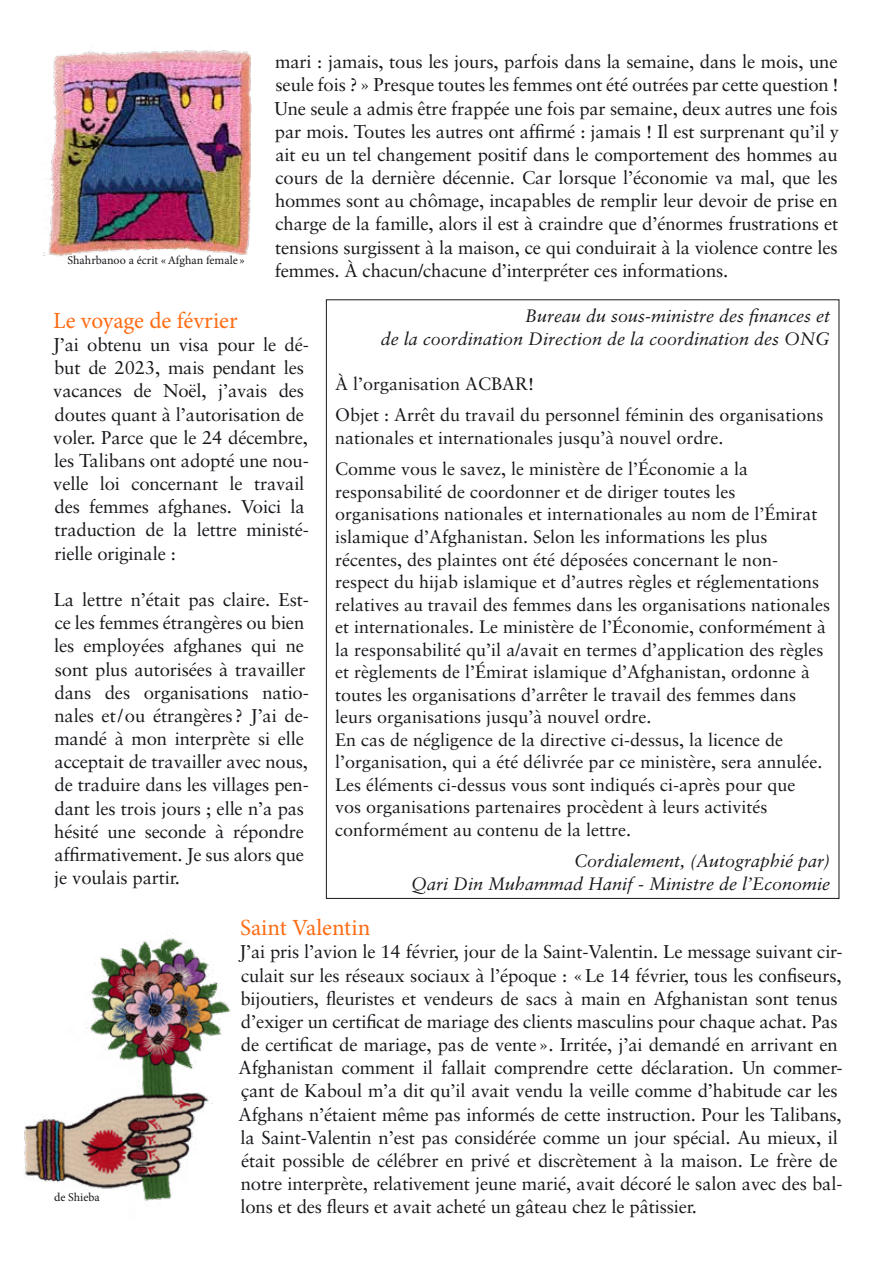
<style>
.page{position:relative;width:893px;height:1263px;background:#fff}
.page>*{position:absolute;margin:0;border:0;box-sizing:border-box;transform-origin:0 0}
.t1{font:23.25px "Minion Pro";color:#ff6c14}
.t2{font:18.6px/23.2px "Sabon CE";letter-spacing:-.01em;color:#1a171c}
.t3{font:18px/22.5px "Sabon CE";color:#1a171c}
.t4{font:italic 18px/22.5px "Sabon CE";color:#1a171c;text-align:right}
.t5{font:12px "Minion Pro";color:#1a171c}
</style>
<div class="page">
<img style="left:24px;top:933px;width:207px;height:273px">
<img style="left:43px;top:50px;width:209px;height:207px">
<p class="t5" style="left:68px;top:252px;width:179px">Shahrbanoo a écrit «Afghan female »</p>
<p class="t2" style="left:275px;top:50px;width:566px;text-align:justify">mari : jamais, tous les jours, parfois dans la semaine, dans le mois, une seule fois ?» Presque toutes les femmes ont été outrées par cette question !<br>Une seule a admis être frappée une fois par semaine, deux autres une fois par mois. Toutes les autres ont affirmé : jamais ! Il est surprenant qu’il y ait eu un tel changement positif dans le comportement des hommes au cours de la dernière décennie. Car lorsque l’économie va mal, que les hommes sont au chômage, incapables de remplir leur devoir de prise en charge de la famille, alors il est à craindre que d’énormes frustrations et tensions surgissent à la maison, ce qui conduirait à la violence contre les femmes. À chacun/chacune d’interpréter ces informations.</p>
<p class="t4" style="left:381px;top:305px;width:451px">Bureau du sous-ministre des finances et<br>de la coordination Direction de la coordination des ONG</p>
<p class="t3" style="left:335px;top:368px;width:490px;line-height:31.5px">À l’organisation ACBAR!<br>Objet : Arrêt du travail du personnel féminin des organisations</p>
<p class="t3" style="left:335px;top:422px;width:414px;line-height:31.5px">nationales et internationales jusqu’à nouvel ordre.<br>Comme vous le savez, le ministère de l’Économie a la</p>
<p class="t3" style="left:335px;top:480px;width:496px">responsabilité de coordonner et de diriger toutes les organisations nationales et internationales au nom de l’Émirat islamique d’Afghanistan. Selon les informations les plus récentes, des plaintes ont été déposées concernant le non&shy;respect du hijab islamique et d’autres règles et réglementations relatives au travail des femmes dans les organisations nationales et internationales. Le ministère de l’Économie, conformément à la responsabilité qu’il a/avait en termes d’application des règles et règlements de l’Émirat islamique d’Afghanistan, ordonne à toutes les organisations d’arrêter le travail des femmes dans leurs organisations jusqu’à nouvel ordre.<br>En cas de négligence de la directive ci-dessus, la licence de l’organisation, qui a été délivrée par ce ministère, sera annulée.<br>Les éléments ci-dessus vous sont indiqués ci-après pour que<br>vos organisations partenaires procèdent à leurs activités conformément au contenu de la lettre.</p>
<p class="t4" style="left:411px;top:849px;width:421px">Cordialement, (Autographié par)<br>Qari Din Muhammad Hanif - Ministre de l’Economie</p>
<p class="t1" style="left:53px;top:305px;width:186px">Le voyage de février</p>
<p class="t2" style="left:53px;top:333px;width:258px">J’ai obtenu un visa pour le dé&shy;but de 2023, mais pendant les vacances de Noël, j’avais des doutes quant à l’autorisation de voler. Parce que le 24 décembre, les Talibans ont adopté une nou&shy;velle loi concernant le travail des femmes afghanes. Voici la traduction de la lettre ministé&shy;rielle originale :</p>
<p class="t2" style="left:54px;top:588px;width:257px">La lettre n’était pas claire. Est&shy;ce les femmes étrangères ou bien les employées afghanes qui ne sont plus autorisées à travailler dans des organisations natio&shy;nales et/ou étrangères? J’ai de&shy;mandé à mon interprète si elle acceptait de travailler avec nous, de traduire dans les villages pen&shy;dant les trois jours ; elle n’a pas hésité une seconde à répondre affirmativement. Je sus alors que je voulais partir.</p>
<p class="t1" style="left:240px;top:912px;width:132px">Saint Valentin</p>
<p class="t2" style="left:239px;top:940px;width:605px">J’ai pris l’avion le 14 février, jour de la Saint-Valentin. Le message suivant cir&shy;culait sur les réseaux sociaux à l’époque : «Le 14 février, tous les confiseurs, bijoutiers, fleuristes et vendeurs de sacs à main en Afghanistan sont tenus d’exiger un certificat de mariage des clients masculins pour chaque achat. Pas de certificat de mariage, pas de vente». Irritée, j’ai demandé en arrivant en Afghanistan comment il fallait comprendre cette déclaration. Un commer&shy;çant de Kaboul m’a dit qu’il avait vendu la veille comme d’habitude car les Afghans n’étaient même pas informés de cette instruction. Pour les Talibans, la Saint-Valentin n’est pas considérée comme un jour spécial. Au mieux, il était possible de célébrer en privé et discrètement à la maison. Le frère de notre interprète, relativement jeune marié, avait décoré le salon avec des bal&shy;lons et des fleurs et avait acheté un gâteau chez le pâtissier.</p>
<p class="t5" style="left:54px;top:1189px;width:47px">de Shieba</p>
</div>
